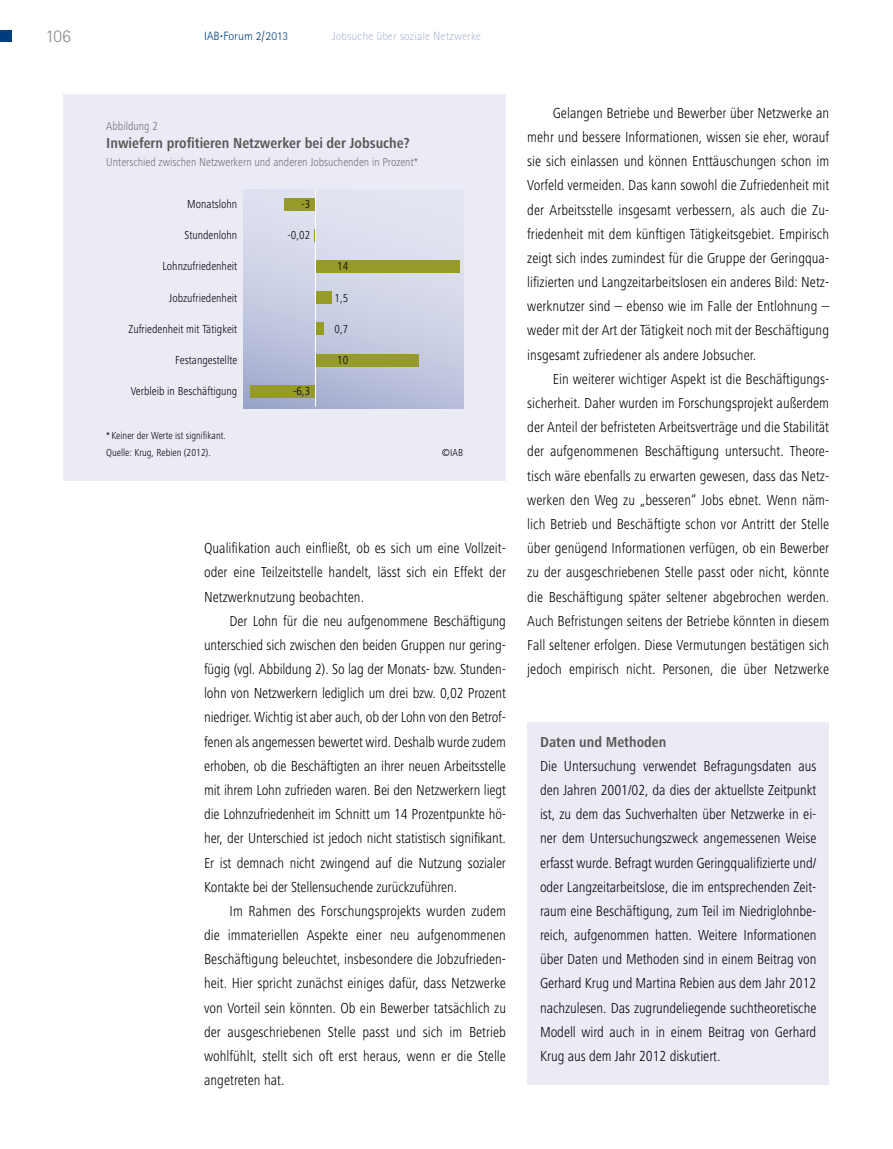
<style>
.page{position:relative;width:893px;height:1149px;background:#fff}
.page>*{position:absolute;margin:0;border:0;box-sizing:border-box;transform-origin:0 0}
.t1{font:300 18px "Rotis Sans Serif";color:#878787}
.t2{font:300 condensed 15px/24.2px "Frutiger Next LT";color:#000;text-align:justify}
.t3{font:700 condensed 15px "Frutiger Next LT";color:#575756}
.t4{font:300 condensed 12px "Frutiger Next LT";color:#000}
.t5{font:300 condensed 12px "Frutiger Next LT";color:#706f6f}
.t6{font:300 12px "Rotis Sans Serif";color:#b1b8d6}
.t7{font:300 12px "Rotis Sans Serif";color:#003d7c}
.t8{font:300 condensed 10.5px/17.7px "Frutiger Next LT";color:#000}
</style>
<div class="page">
<div style="left:0;top:30px;width:12px;height:12px;background:#003d7c"></div>
<div style="left:64px;top:94px;width:442px;height:386px;background:#eaebf5"></div>
<div style="left:527px;top:722px;width:302px;height:362px;background:#eaebf5"></div>
<div style="left:243px;top:189px;width:220px;height:219px;background:linear-gradient(to bottom,#e8e9f5,#b0b7d4)"></div>
<hr style="left:315px;top:189px;width:1px;height:217px;background:#fff">
<div style="left:284px;top:198px;width:31px;height:13px;background:#969a27"></div>
<div style="left:316px;top:260px;width:144px;height:13px;background:#969a27"></div>
<div style="left:316px;top:291px;width:15px;height:13px;background:#969a27"></div>
<div style="left:316px;top:322px;width:7px;height:13px;background:#969a27"></div>
<div style="left:316px;top:354px;width:103px;height:12px;background:#969a27"></div>
<div style="left:250px;top:385px;width:65px;height:12px;background:#969a27"></div>
<p class="t1" style="left:45px;top:25px;width:27px">106</p>
<p class="t7" style="left:204px;top:29px;width:86px">IAB<sup>.</sup>Forum 2/2013</p>
<p class="t6" style="left:332px;top:29px;width:151px">Jobsuche über soziale Netzwerke</p>
<p class="t5" style="left:106px;top:120px;width:53px">Abbildung 2</p>
<p class="t3" style="left:106px;top:135px;width:305px">Inwiefern profitieren Netzwerker bei der Jobsuche?</p>
<p class="t5" style="left:106px;top:156px;width:313px">Unterschied zwischen Netzwerkern und anderen Jobsuchenden in Prozent*</p>
<p class="t4" style="left:187px;top:197px;width:52px">Monatslohn</p>
<p class="t4" style="left:185px;top:228px;width:54px">Stundenlohn</p>
<p class="t4" style="left:163px;top:260px;width:76px">Lohnzufriedenheit</p>
<p class="t4" style="left:169px;top:291px;width:70px">Jobzufriedenheit</p>
<p class="t4" style="left:128px;top:322px;width:110px">Zufriedenheit mit Tätigkeit</p>
<p class="t4" style="left:175px;top:353px;width:64px">Festangestellte</p>
<p class="t4" style="left:131px;top:384px;width:108px">Verbleib in Beschäftigung</p>
<p class="t8" style="left:106px;top:426px;width:121px">* Keiner der Werte ist signifikant.<br>Quelle: Krug, Rebien (2012).</p>
<p class="t4" style="left:301px;top:197px;width:10px">-3</p>
<p class="t4" style="left:288px;top:228px;width:24px">-0,02</p>
<p class="t4" style="left:293px;top:384px;width:19px">-6,3</p>
<p class="t4" style="left:337px;top:260px;width:13px">14</p>
<p class="t4" style="left:334px;top:291px;width:15px">1,5</p>
<p class="t4" style="left:334px;top:322px;width:15px">0,7</p>
<p class="t4" style="left:337px;top:353px;width:13px">10</p>
<p class="t8" style="left:442px;top:444px;width:23px">©IAB</p>
<p class="t2" style="left:204px;top:536px;width:303px">Qualifikation auch einfließt, ob es sich um eine Vollzeit&shy;oder eine Teilzeitstelle handelt, lässt sich ein Effekt der Netzwerknutzung beobachten.</p>
<p class="t2" style="left:204px;top:608px;width:303px;text-indent:26px">Der Lohn für die neu aufgenommene Beschäftigung unterschied sich zwischen den beiden Gruppen nur gering&shy;fügig (vgl. Abbildung 2). So lag der Monats- bzw. Stunden&shy;lohn von Netzwerkern lediglich um drei bzw. 0,02 Prozent niedriger. Wichtig ist aber auch, ob der Lohn von den Betrof&shy;fenen als angemessen bewertet wird. Deshalb wurde zudem erhoben, ob die Beschäftigten an ihrer neuen Arbeitsstelle mit ihrem Lohn zufrieden waren. Bei den Netzwerkern liegt die Lohnzufriedenheit im Schnitt um 14 Prozentpunkte hö&shy;her, der Unterschied ist jedoch nicht statistisch signifikant.<br>Er ist demnach nicht zwingend auf die Nutzung sozialer Kontakte bei der Stellensuchende zurückzuführen.</p>
<p class="t2" style="left:204px;top:898px;width:303px;text-indent:26px">Im Rahmen des Forschungsprojekts wurden zudem die immateriellen Aspekte einer neu aufgenommenen Beschäftigung beleuchtet, insbesondere die Jobzufrieden&shy;heit. Hier spricht zunächst einiges dafür, dass Netzwerke von Vorteil sein könnten. Ob ein Bewerber tatsächlich zu der ausgeschriebenen Stelle passt und sich im Betrieb wohlfühlt, stellt sich oft erst heraus, wenn er die Stelle angetreten hat.</p>
<p class="t2" style="left:527px;top:101px;width:303px;text-indent:26px">Gelangen Betriebe und Bewerber über Netzwerke an mehr und bessere Informationen, wissen sie eher, worauf sie sich einlassen und können Enttäuschungen schon im Vorfeld vermeiden. Das kann sowohl die Zufriedenheit mit der Arbeitsstelle insgesamt verbessern, als auch die Zu&shy;friedenheit mit dem künftigen Tätigkeitsgebiet. Empirisch zeigt sich indes zumindest für die Gruppe der Geringqua&shy;lifizierten und Langzeitarbeitslosen ein anderes Bild: Netz&shy;werknutzer sind – ebenso wie im Falle der Entlohnung – weder mit der Art der Tätigkeit noch mit der Beschäftigung insgesamt zufriedener als andere Jobsucher.</p>
<p class="t2" style="left:527px;top:367px;width:303px;text-indent:26px">Ein weiterer wichtiger Aspekt ist die Beschäftigungs&shy;sicherheit. Daher wurden im Forschungsprojekt außerdem der Anteil der befristeten Arbeitsverträge und die Stabilität der aufgenommenen Beschäftigung untersucht. Theore&shy;tisch wäre ebenfalls zu erwarten gewesen, dass das Netz&shy;werken den Weg zu „besseren“ Jobs ebnet. Wenn näm&shy;lich Betrieb und Beschäftigte schon vor Antritt der Stelle über genügend Informationen verfügen, ob ein Bewerber zu der ausgeschriebenen Stelle passt oder nicht, könnte die Beschäftigung später seltener abgebrochen werden.<br>Auch Befristungen seitens der Betriebe könnten in diesem Fall seltener erfolgen. Diese Vermutungen bestätigen sich jedoch empirisch nicht. Personen, die über Netzwerke</p>
<p class="t3" style="left:540px;top:733px;width:128px">Daten und Methoden</p>
<p class="t2" style="left:540px;top:753px;width:278px">Die Untersuchung verwendet Befragungsdaten aus den Jahren 2001/02, da dies der aktuellste Zeitpunkt ist, zu dem das Suchverhalten über Netzwerke in ei&shy;ner dem Untersuchungszweck angemessenen Weise erfasst wurde. Befragt wurden Geringqualifizierte und/ oder Langzeitarbeitslose, die im entsprechenden Zeit&shy;raum eine Beschäftigung, zum Teil im Niedriglohnbe&shy;reich, aufgenommen hatten. Weitere Informationen über Daten und Methoden sind in einem Beitrag von Gerhard Krug und Martina Rebien aus dem Jahr 2012 nachzulesen. Das zugrundeliegende suchtheoretische Modell wird auch in in einem Beitrag von Gerhard Krug aus dem Jahr 2012 diskutiert.</p>
</div>
